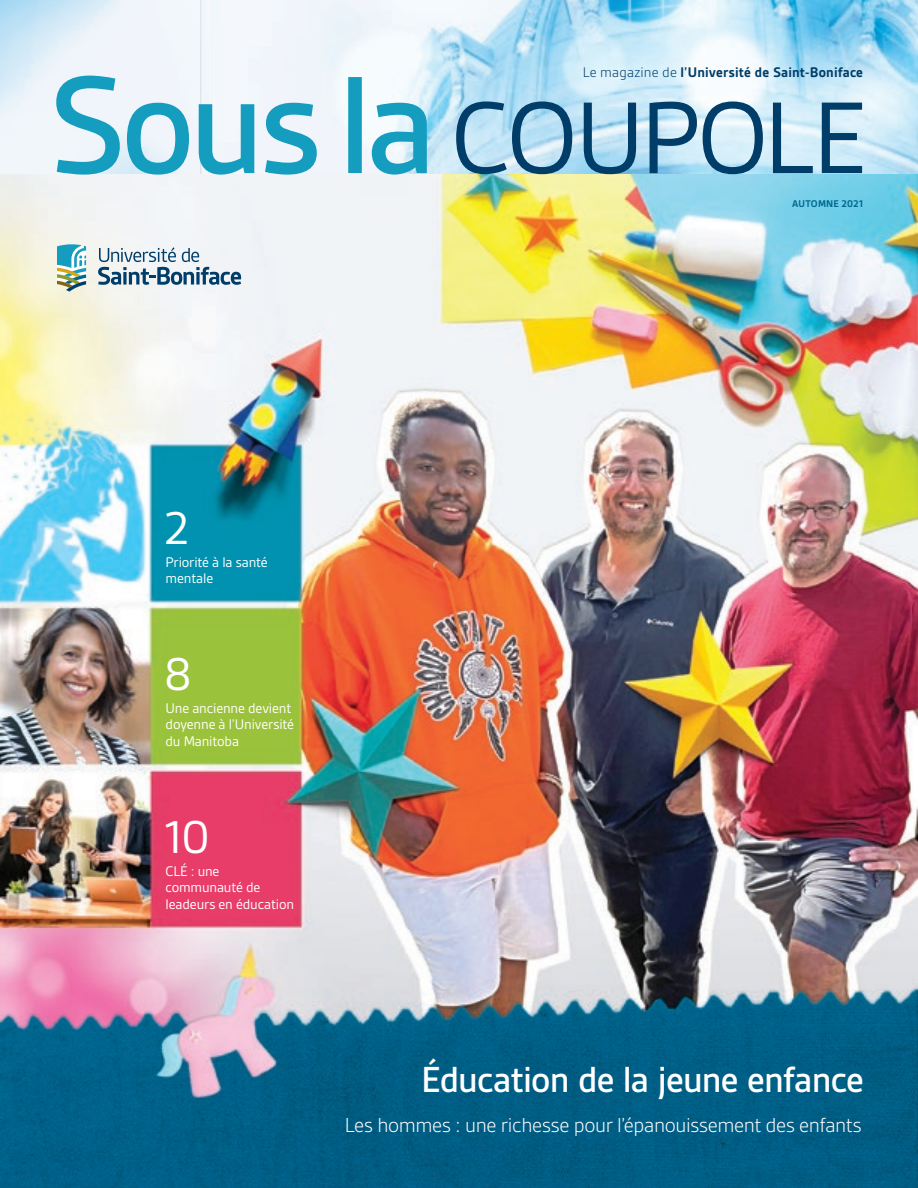
<style>
.page{position:relative;width:918px;height:1188px;background:#fff}
.page>*{position:absolute;margin:0;border:0;box-sizing:border-box;transform-origin:0 0}
.t1{font:49.5px "Gesta";color:#fff}
.t2{font:500 39px "Gesta";letter-spacing:-.02em;color:#fff}
.t3{font:300 21.75px "Gesta";letter-spacing:-.015em;color:#fff}
.t4{font:15px/16.5px "Gesta";letter-spacing:-.01em;color:#fff}
.t5{font:700 15px "Gesta";letter-spacing:.01em;color:#003d69}
.t6{font:700 10.5px "Gesta";letter-spacing:.02em;color:#006891}
.s1{font-weight:300}
</style>
<div class="page">
<img style="left:0;top:0;width:918px;height:1188px">
<svg style="left:456px;top:102px;width:406px;height:72px"></svg>
<svg style="left:56px;top:76px;width:371px;height:99px"></svg>
<svg style="left:98px;top:247px;width:143px;height:38px"></svg>
<svg style="left:57px;top:244px;width:29px;height:48px"></svg>
<p class="t5" style="left:583px;top:63px;width:282px"><span class="s1">Le magazine de</span> l’Université de Saint-Boniface</p>
<p class="t6" style="left:792px;top:197px;width:72px">AUTOMNE 2021</p>
<h1 class="t1" style="left:164px;top:500px;width:27px">2</h1>
<p class="t4" style="left:166px;top:554px;width:104px">Priorité à la santé mentale</p>
<h1 class="t1" style="left:164px;top:647px;width:29px">8</h1>
<p class="t4" style="left:166px;top:700px;width:130px">Une ancienne devient doyenne à l’Université du Manitoba</p>
<h1 class="t1" style="left:164px;top:809px;width:48px">10</h1>
<p class="t4" style="left:166px;top:862px;width:130px">CLÉ : une communauté de leadeurs en éducation</p>
<h2 class="t2" style="left:421px;top:1057px;width:444px">Éducation de la jeune enfance</h2>
<h3 class="t3" style="left:345px;top:1112px;width:519px">Les hommes : une richesse pour l’épanouissement des enfants</h3>
</div>
